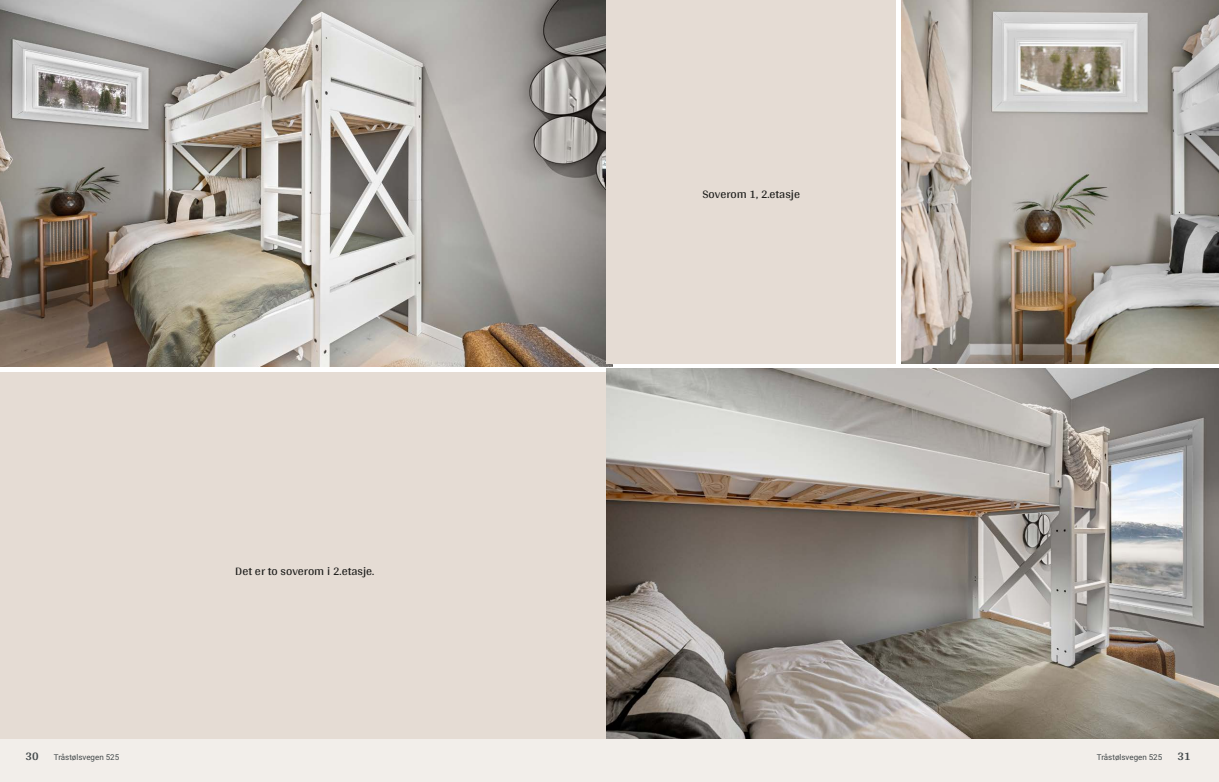
<style>
.page{position:relative;width:1219px;height:782px;background:#fff}
.page>*{position:absolute;margin:0;border:0;box-sizing:border-box;transform-origin:0 0}
.t1{font:12px "Arya";color:#1d1d1b}
.t2{font:700 12px "Arya";color:#414749}
.t3{font:8px "Roboto Vitec";color:#414749}
</style>
<div class="page">
<img style="left:0;top:0;width:612px;height:367px">
<div style="left:0;top:739px;width:612px;height:42px;background:#f2eeea"></div>
<div style="left:0;top:372px;width:612px;height:367px;background:#e5dcd4"></div>
<img style="left:607px;top:369px;width:612px;height:370px">
<img style="left:901px;top:0;width:318px;height:363px">
<div style="left:607px;top:739px;width:612px;height:42px;background:#f2eeea"></div>
<div style="left:607px;top:0;width:289px;height:363px;background:#e5dcd4"></div>
<p class="t2" style="left:26px;top:749px;width:15px">30</p>
<p class="t3" style="left:54px;top:751px;width:67px">Tråstølsvegen 525</p>
<p class="t1" style="left:235px;top:563px;width:140px">Det er to soverom i 2.etasje.</p>
<p class="t1" style="left:702px;top:186px;width:99px">Soverom 1, 2.etasje</p>
<p class="t3" style="left:1097px;top:751px;width:67px">Tråstølsvegen 525</p>
<p class="t2" style="left:1177px;top:749px;width:15px">31</p>
</div>
